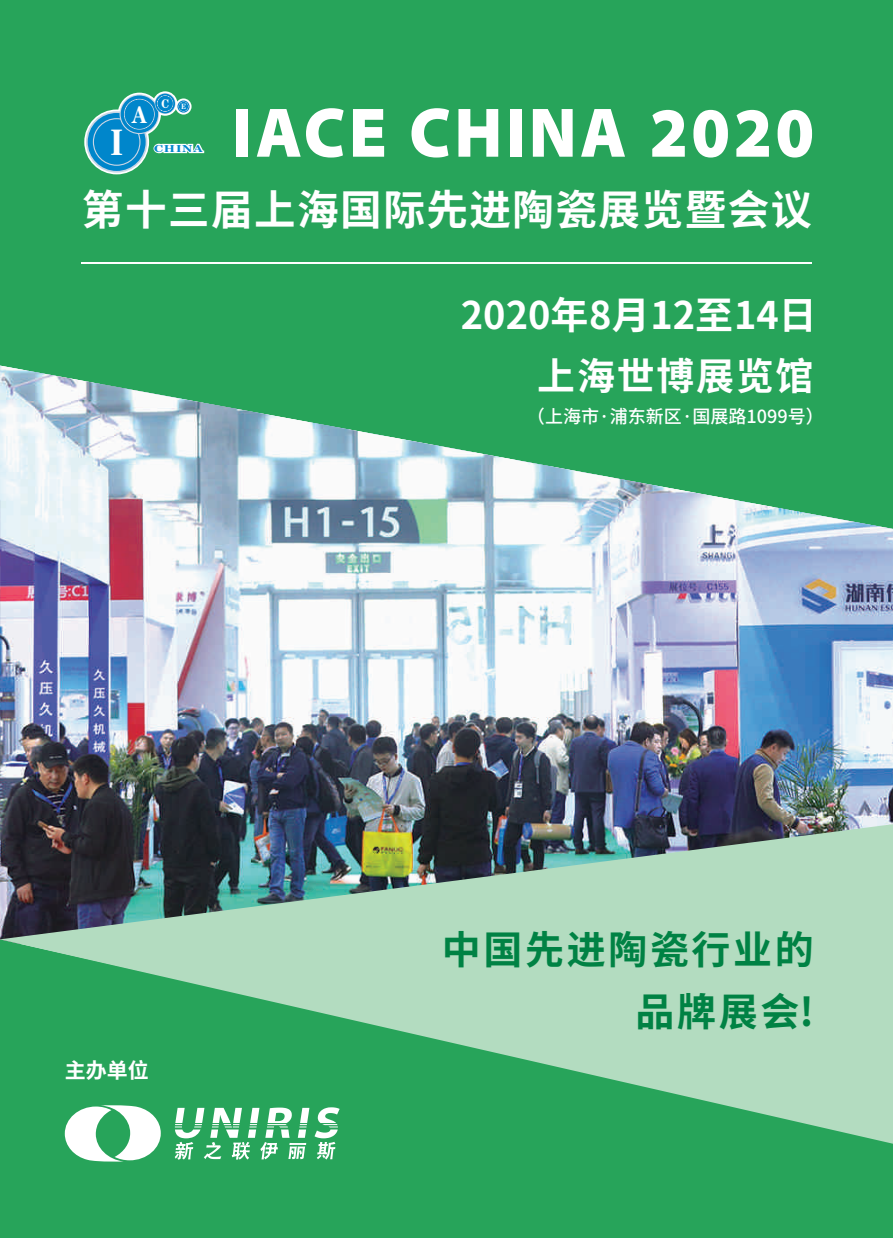
<style>
.page{position:relative;width:893px;height:1238px;background:#fff}
.page>*{position:absolute;margin:0;border:0;box-sizing:border-box;transform-origin:0 0}
.t1{font:900 semi-expanded 70.65px "Myriad Pro";letter-spacing:.05em;color:#fff;scale:.89 1}
.t2{font:700 41.7px "Source Han Sans CN";letter-spacing:.035em;color:#fff}
.t3{font:700 39px/62.1px "Source Han Sans CN";letter-spacing:.07em;color:#008244;text-align:right}
.t4{font:700 37.95px/60.3px "Source Han Sans CN";letter-spacing:.01em;color:#fff;text-align:right}
.t5{font:500 36.15px "A850 Roman";color:#fff}
.t6{font:500 23.4px "A850 Roman";color:#fff}
.t7{font:700 21px "Source Han Sans CN";color:#fff}
.t8{font:18.15px "Source Han Sans CN";color:#fff}
.t9{font:500 12.3px "A850 Roman";color:#fff}
.t10{font:500 9.9px "A850 Roman";letter-spacing:.08em;color:#0086cb;scale:1.5 1}
</style>
<div class="page">
<div style="left:0;top:0;width:893px;height:1237px;background:#27a45a"></div>
<img style="left:0;top:365px;width:893px;height:457px">
<svg style="left:0;top:822px;width:893px;height:322px;fill:#b3dcc0"></svg>
<svg style="left:84px;top:91px;width:120px;height:83px"></svg>
<hr style="left:81px;top:262px;width:731px;height:2px;background:#fff">
<svg style="left:65px;top:1104px;width:96px;height:57px"></svg>
<svg style="left:175px;top:1107px;width:165px;height:52px"></svg>
<p class="t5" style="left:111px;top:129px;width:14px">I</p>
<p class="t6" style="left:132px;top:106px;width:17px">A</p>
<p class="t9" style="left:161px;top:99px;width:26px">C <sub>E</sub></p>
<p class="t10" style="left:154px;top:145px;width:34px">CHINA</p>
<h1 class="t1" style="left:232px;top:104px;width:655px">IACE CHINA 2020</h1>
<p class="t2" style="left:82px;top:188px;width:732px">第十三届上海国际先进陶瓷展览暨会议</p>
<p class="t4" style="left:461px;top:284px;width:357px">2020年8月12至14日上海世博展览馆</p>
<p class="t8" style="left:527px;top:407px;width:299px">（上海市·浦东新区·国展路1099号）</p>
<p class="t7" style="left:65px;top:1059px;width:85px">主办单位</p>
<p class="t3" style="left:442px;top:917px;width:374px">中国先进陶瓷行业的品牌展会!</p>
</div>
